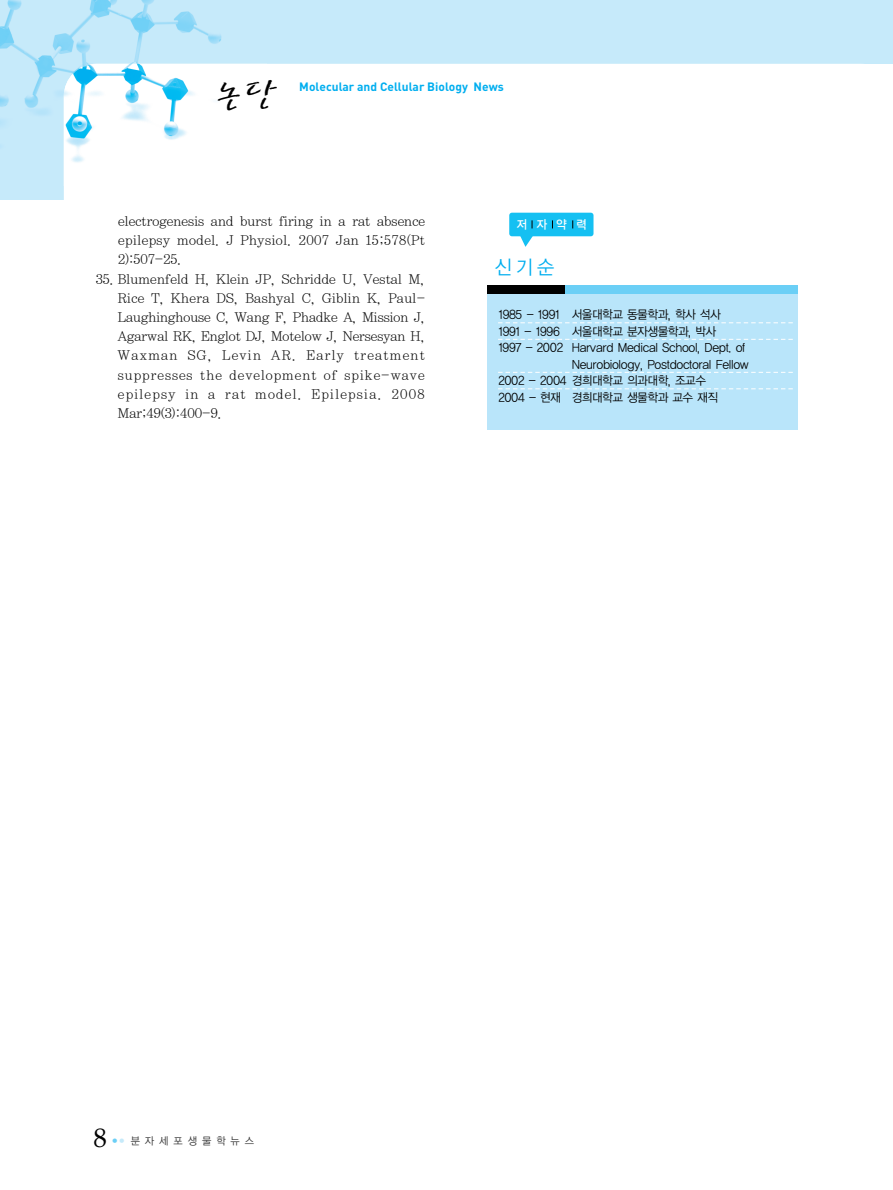
<style>
.page{position:relative;width:893px;height:1190px;background:#fff}
.page>*{position:absolute;margin:0;border:0;box-sizing:border-box;transform-origin:0 0}
.t1{font:37.35px "San Bs B";color:#000;scale:1.05 1}
.t2{font:27px "Palatino";color:#000}
.t3{font:19.5px "YGO12";color:#00aeef;scale:.95 1}
.t4{font:13.5px/19.2px "Y Mj O12";letter-spacing:-.06em;color:#000;text-align:justify}
.t5{font:12px "YGO12";letter-spacing:-.095em;color:#000;scale:.95 1}
.t6{font:700 12px "DIN";color:#00aeef}
.t7{font:12px "YGO13";color:#fff;scale:.95 1}
.t8{font:10.5px "YGO12";letter-spacing:.43em;color:#333;scale:.95 1}
.s1{font-family:"Y Mj O12";font-size:7.5px;color:#6bcff6}
.s2{font-family:"Y Mj O12";font-size:7.5px;color:#c6eafa}
</style>
<div class="page">
<div style="left:0;top:0;width:892px;height:200px;background:#c6eafa"></div>
<img style="left:0;top:0;width:266px;height:185px">
<div style="left:64px;top:64px;width:828px;height:191px;background:#fff;border-radius:33px"></div>
<img style="left:64px;top:64px;width:131px;height:99px">
<div style="left:748px;top:64px;width:144px;height:191px;background:#fff"></div>
<div style="left:488px;top:293px;width:309px;height:137px;background:#b9e5fa"></div>
<svg style="left:498px;top:322px;width:294px;height:1px"></svg>
<svg style="left:498px;top:339px;width:294px;height:1px"></svg>
<svg style="left:498px;top:372px;width:294px;height:1px"></svg>
<svg style="left:498px;top:388px;width:294px;height:1px"></svg>
<div style="left:488px;top:286px;width:309px;height:8px;background:#6bcff6"></div>
<div style="left:488px;top:286px;width:77px;height:8px;background:#000"></div>
<div style="left:509px;top:213px;width:84px;height:23px;background:#15c0f2;border-radius:3px"></div>
<svg style="left:520px;top:236px;width:14px;height:11px"></svg>
<h1 class="t1" style="left:213px;top:79px;width:63px">논단</h1>
<p class="t6" style="left:299px;top:83px;width:206px">Molecular and Cellular Biology News</p>
<p class="t4" style="left:118px;top:212px;width:309px">electrogenesis and burst firing in a rat absence epilepsy model. J Physiol. 2007 Jan 15;578(Pt 2):507-25.</p>
<p class="t4" style="left:117px;top:270px;width:310px;text-indent:-22px">35. Blumenfeld H, Klein JP, Schridde U, Vestal M, Rice T, Khera DS, Bashyal C, Giblin K, Paul-Laughinghouse C, Wang F, Phadke A, Mission J, Agarwal RK, Englot DJ, Motelow J, Nersesyan H, Waxman SG, Levin AR. Early treatment suppresses the development of spike-wave epilepsy in a rat model. Epilepsia. 2008<br>Mar;49(3):400-9.</p>
<p class="t7" style="left:516px;top:218px;width:76px">저자약력</p>
<h3 class="t3" style="left:494px;top:258px;width:66px">신기순</h3>
<p class="t5" style="left:498px;top:309px;width:236px">1985 - 1991 서울대학교 동물학과, 학사 석사</p>
<p class="t5" style="left:498px;top:326px;width:232px">1991 - 1996 서울대학교 분자생물학과, 박사</p>
<p class="t5" style="left:498px;top:342px;width:262px">1997 - 2002 Harvard Medical School, Dept. of</p>
<p class="t5" style="left:571px;top:359px;width:189px">Neurobiology, Postdoctoral Fellow</p>
<p class="t5" style="left:498px;top:375px;width:221px">2002 - 2004 경희대학교 의과대학, 조교수</p>
<p class="t5" style="left:498px;top:392px;width:233px">2004 - 현재 경희대학교 생물학과 교수 재직</p>
<h2 class="t2" style="left:94px;top:1127px;width:15px">8</h2>
<p class="t8" style="left:111px;top:1136px;width:152px"><span class="s1">●</span><span class="s2">●</span> 분자세포생물학뉴스</p>
</div>
